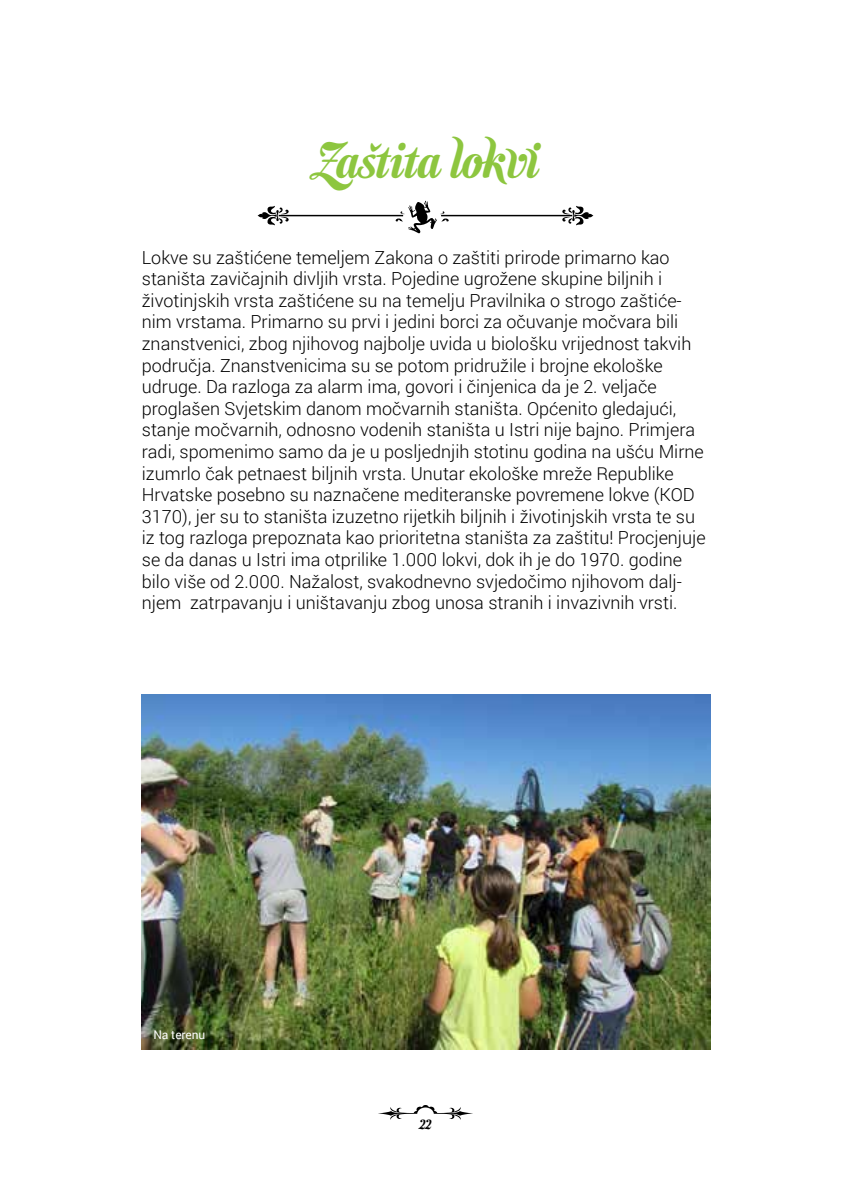
<style>
.page{position:relative;width:851px;height:1191px;background:#fff}
.page>*{position:absolute;margin:0;border:0;box-sizing:border-box;transform-origin:0 0}
.t1{font:48px "Semilla";letter-spacing:-.005em;color:#8dc63f}
.t2{font:300 18px/21.6px "Roboto";color:#000}
.t3{font:14px "Semilla";color:#000}
.t4{font:12px "Roboto";letter-spacing:-.01em;color:#fff}
</style>
<div class="page">
<svg style="left:378px;top:1105px;width:95px;height:15px"></svg>
<svg style="left:257px;top:201px;width:336px;height:32px"></svg>
<img style="left:142px;top:694px;width:568px;height:355px">
<h1 class="t1" style="left:311px;top:132px;width:230px">Zaštita lokvi</h1>
<p class="t2" style="left:142px;top:246px;width:565px">Lokve su zaštićene temeljem Zakona o zaštiti prirode primarno kao staništa zavičajnih divljih vrsta. Pojedine ugrožene skupine biljnih i životinjskih vrsta zaštićene su na temelju Pravilnika o strogo zaštiće&shy;nim vrstama. Primarno su prvi i jedini borci za očuvanje močvara bili znanstvenici, zbog njihovog najbolje uvida u biološku vrijednost takvih područja. Znanstvenicima su se potom pridružile i brojne ekološke udruge. Da razloga za alarm ima, govori i činjenica da je 2. veljače proglašen Svjetskim danom močvarnih staništa. Općenito gledajući, stanje močvarnih, odnosno vodenih staništa u Istri nije bajno. Primjera radi, spomenimo samo da je u posljednjih stotinu godina na ušću Mirne izumrlo čak petnaest biljnih vrsta. Unutar ekološke mreže Republike Hrvatske posebno su naznačene mediteranske povremene lokve (KOD 3170), jer su to staništa izuzetno rijetkih biljnih i životinjskih vrsta te su iz tog razloga prepoznata kao prioritetna staništa za zaštitu! Procjenjuje se da danas u Istri ima otprilike 1.000 lokvi, dok ih je do 1970. godine bilo više od 2.000. Nažalost, svakodnevno svjedočimo njihovom dalj&shy;njem zatrpavanju i uništavanju zbog unosa stranih i invazivnih vrsti.</p>
<p class="t4" style="left:153px;top:1026px;width:53px">Na terenu</p>
<p class="t3" style="left:420px;top:1116px;width:13px">22</p>
</div>
